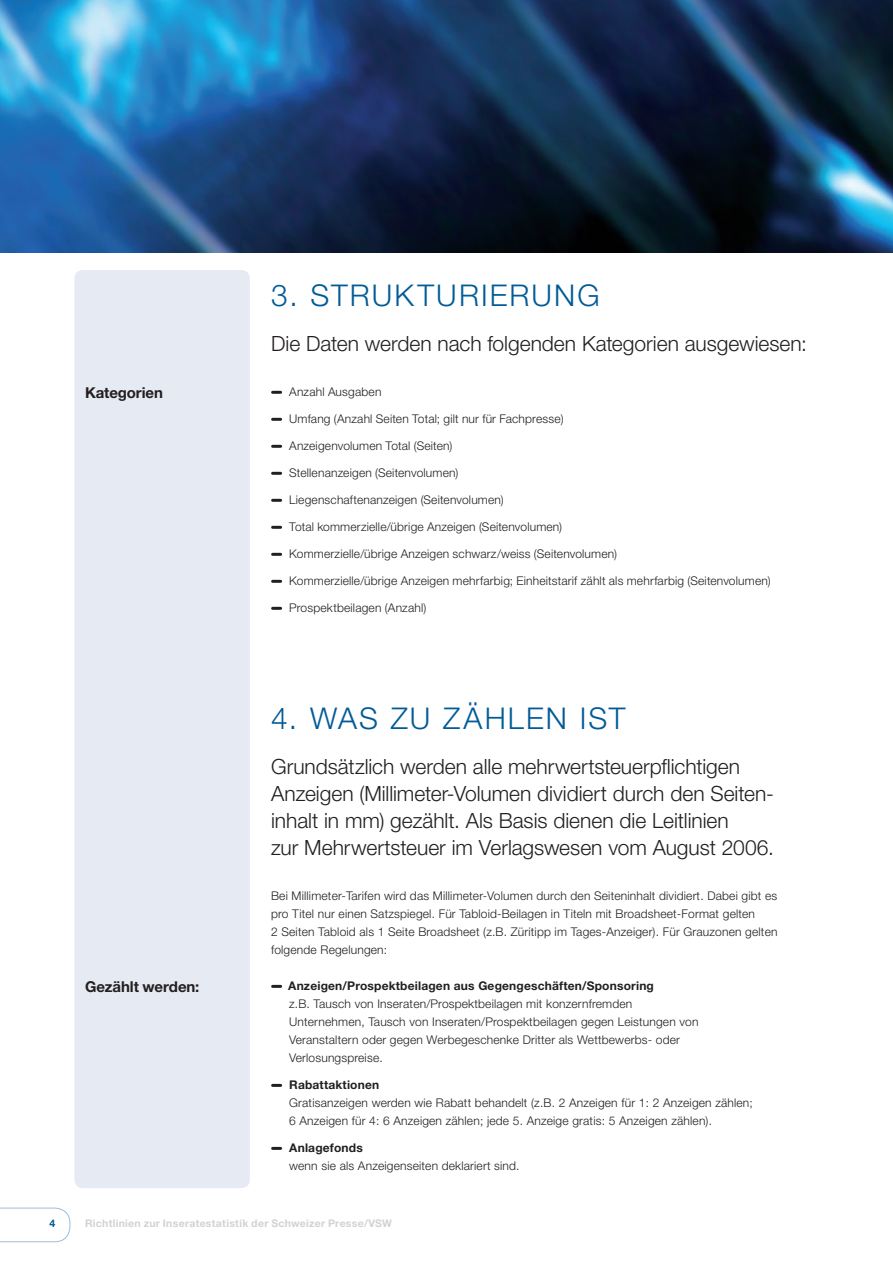
<style>
.page{position:relative;width:893px;height:1263px;background:#fff}
.page>*{position:absolute;margin:0;border:0;box-sizing:border-box;transform-origin:0 0}
.t1{font:300 30px "Helvetica Neue LT Std";letter-spacing:.07em;color:#005b97}
.t2{font:300 21px/27px "Helvetica Neue LT Std";color:#231f20}
.t3{font:700 15px "Helvetica Neue LT Std";letter-spacing:-.005em;color:#231f20}
.t4{font:300 12px/18px "Helvetica Neue LT Std";letter-spacing:.015em;color:#231f20}
.t5{font:700 12px "Helvetica Neue LT Std";letter-spacing:.015em;color:#231f20}
.t6{font:700 10.5px "Helvetica Neue LT Std";letter-spacing:.025em;color:#d1d2d4}
.t7{font:700 10.5px "Helvetica Neue LT Std";color:#005b97}
</style>
<div class="page">
<svg style="left:0;top:1208px;width:70px;height:34px"></svg>
<div style="left:74px;top:270px;width:176px;height:918px;background:#e5eaf3;border-radius:9px"></div>
<svg style="left:273px;top:391px;width:8px;height:3px"></svg>
<svg style="left:273px;top:418px;width:8px;height:3px"></svg>
<svg style="left:273px;top:445px;width:8px;height:3px"></svg>
<svg style="left:273px;top:472px;width:8px;height:3px"></svg>
<svg style="left:273px;top:499px;width:8px;height:3px"></svg>
<svg style="left:273px;top:526px;width:8px;height:3px"></svg>
<svg style="left:273px;top:553px;width:8px;height:3px"></svg>
<svg style="left:273px;top:580px;width:8px;height:3px"></svg>
<svg style="left:273px;top:607px;width:8px;height:3px"></svg>
<svg style="left:273px;top:985px;width:8px;height:3px"></svg>
<svg style="left:273px;top:1084px;width:8px;height:3px"></svg>
<svg style="left:273px;top:1147px;width:8px;height:3px"></svg>
<img style="left:0;top:0;width:893px;height:253px">
<h1 class="t1" style="left:271px;top:277px;width:330px">3. STRUKTURIERUNG</h1>
<p class="t3" style="left:85px;top:383px;width:79px">Kategorien</p>
<p class="t3" style="left:85px;top:977px;width:116px">Gezählt werden:</p>
<h2 class="t2" style="left:271px;top:330px;width:537px">Die Daten werden nach folgenden Kategorien ausgewiesen:</h2>
<p class="t4" style="left:289px;top:382px;width:94px">Anzahl Ausgaben</p>
<p class="t4" style="left:289px;top:409px;width:276px">Umfang (Anzahl Seiten Total; gilt nur für Fachpresse)</p>
<p class="t4" style="left:289px;top:436px;width:165px">Anzeigenvolumen Total (Seiten)</p>
<p class="t4" style="left:289px;top:463px;width:171px">Stellenanzeigen (Seitenvolumen)</p>
<p class="t4" style="left:289px;top:490px;width:216px">Liegenschaftenanzeigen (Seitenvolumen)</p>
<p class="t4" style="left:289px;top:517px;width:275px">Total kommerzielle/übrige Anzeigen (Seitenvolumen)</p>
<p class="t4" style="left:289px;top:544px;width:329px">Kommerzielle/übrige Anzeigen schwarz/weiss (Seitenvolumen)</p>
<p class="t4" style="left:289px;top:571px;width:483px">Kommerzielle/übrige Anzeigen mehrfarbig; Einheitstarif zählt als mehrfarbig (Seitenvolumen)</p>
<p class="t4" style="left:289px;top:598px;width:139px">Prospektbeilagen (Anzahl)</p>
<h1 class="t1" style="left:271px;top:700px;width:356px">4. WAS ZU ZÄHLEN IST</h1>
<h2 class="t2" style="left:271px;top:753px;width:504px">Grundsätzlich werden alle mehrwertsteuerpflichtigen Anzeigen (Millimeter-Volumen dividiert durch den Seiten&shy;inhalt in mm) gezählt. Als Basis dienen die Leitlinien<br>zur Mehrwertsteuer im Verlagswesen vom August 2006.</h2>
<p class="t4" style="left:271px;top:886px;width:508px">Bei Millimeter-Tarifen wird das Millimeter-Volumen durch den Seiteninhalt dividiert. Dabei gibt es pro Titel nur einen Satzspiegel. Für Tabloid-Beilagen in Titeln mit Broadsheet-Format gelten<br>2 Seiten Tabloid als 1 Seite Broadsheet (z.B. Züritipp im Tages-Anzeiger). Für Grauzonen gelten folgende Regelungen:</p>
<p class="t5" style="left:288px;top:978px;width:367px">Anzeigen/Prospektbeilagen aus Gegengeschäften/Sponsoring</p>
<p class="t4" style="left:289px;top:994px;width:411px">z.B. Tausch von Inseraten/Prospektbeilagen mit konzernfremden Unternehmen, Tausch von Inseraten/Prospektbeilagen gegen Leistungen von Veranstaltern oder gegen Werbegeschenke Dritter als Wettbewerbs- oder Verlosungspreise.</p>
<p class="t5" style="left:289px;top:1077px;width:92px">Rabattaktionen</p>
<p class="t4" style="left:289px;top:1093px;width:465px">Gratisanzeigen werden wie Rabatt behandelt (z.B. 2 Anzeigen für 1: 2 Anzeigen zählen;<br>6 Anzeigen für 4: 6 Anzeigen zählen; jede 5. Anzeige gratis: 5 Anzeigen zählen).</p>
<p class="t5" style="left:289px;top:1140px;width:75px">Anlagefonds</p>
<p class="t4" style="left:289px;top:1156px;width:232px">wenn sie als Anzeigenseiten deklariert sind.</p>
<p class="t7" style="left:49px;top:1217px;width:7px">4</p>
<p class="t6" style="left:85px;top:1217px;width:309px">Richtlinien zur Inseratestatistik der Schweizer Presse/VSW</p>
</div>
